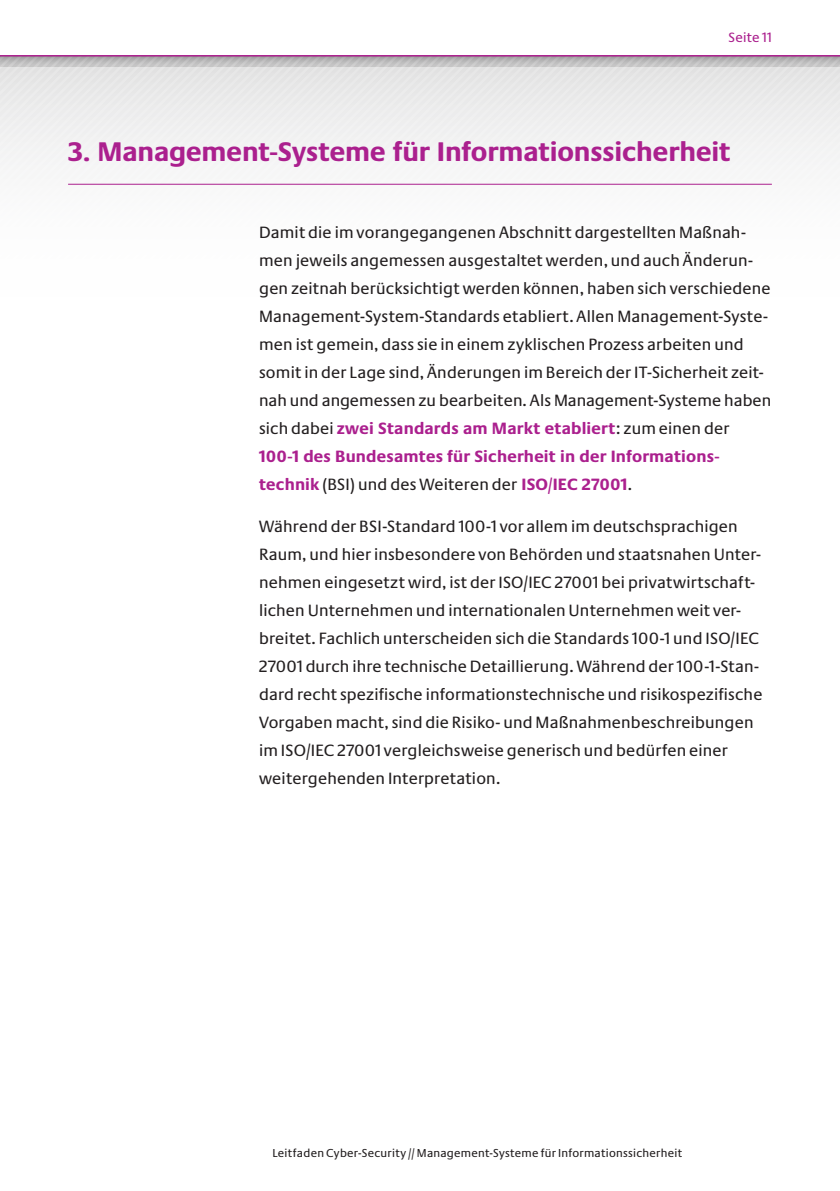
<style>
.page{position:relative;width:840px;height:1191px;background:#fff}
.page>*{position:absolute;margin:0;border:0;box-sizing:border-box;transform-origin:0 0}
.t1{font:700 28px "Neue Praxis";letter-spacing:-.005em;color:#ab208e}
.t2{font:17px/28px "Neue Praxis";letter-spacing:.01em;color:#231f20}
.t3{font:14px "Neue Praxis";letter-spacing:.02em;color:#ab208e}
.t4{font:12px "Neue Praxis";letter-spacing:.02em;color:#231f20}
.s1{font-weight:700;color:#ab208e}
</style>
<div class="page">
<svg style="left:405px;top:66px;width:9px;height:118px"></svg>
<svg style="left:388px;top:66px;width:9px;height:118px"></svg>
<svg style="left:371px;top:66px;width:9px;height:118px"></svg>
<svg style="left:362px;top:66px;width:9px;height:118px"></svg>
<svg style="left:354px;top:66px;width:8px;height:118px"></svg>
<svg style="left:345px;top:66px;width:9px;height:118px"></svg>
<svg style="left:337px;top:66px;width:8px;height:118px"></svg>
<svg style="left:328px;top:66px;width:9px;height:118px"></svg>
<svg style="left:320px;top:66px;width:8px;height:118px"></svg>
<svg style="left:311px;top:66px;width:9px;height:118px"></svg>
<svg style="left:303px;top:66px;width:8px;height:118px"></svg>
<svg style="left:294px;top:66px;width:9px;height:118px"></svg>
<svg style="left:286px;top:66px;width:8px;height:118px"></svg>
<svg style="left:277px;top:66px;width:9px;height:118px"></svg>
<svg style="left:269px;top:66px;width:8px;height:118px"></svg>
<svg style="left:260px;top:66px;width:9px;height:118px"></svg>
<svg style="left:251px;top:66px;width:9px;height:118px"></svg>
<svg style="left:243px;top:66px;width:8px;height:118px"></svg>
<svg style="left:234px;top:66px;width:9px;height:118px"></svg>
<svg style="left:226px;top:66px;width:8px;height:118px"></svg>
<svg style="left:217px;top:66px;width:9px;height:118px"></svg>
<svg style="left:209px;top:66px;width:8px;height:118px"></svg>
<svg style="left:200px;top:66px;width:9px;height:118px"></svg>
<svg style="left:192px;top:66px;width:8px;height:118px"></svg>
<svg style="left:183px;top:66px;width:9px;height:118px"></svg>
<svg style="left:175px;top:66px;width:8px;height:118px"></svg>
<svg style="left:166px;top:66px;width:9px;height:118px"></svg>
<svg style="left:157px;top:66px;width:9px;height:118px"></svg>
<svg style="left:157px;top:57px;width:682px;height:9px"></svg>
<svg style="left:0;top:57px;width:157px;height:127px"></svg>
<hr style="left:0;top:55px;width:839px;height:2px;background:#ab208e">
<hr style="left:68px;top:184px;width:703px;height:1px;background:#ab208e">
<p class="t3" style="left:728px;top:29px;width:45px">Seite 11</p>
<h1 class="t1" style="left:68px;top:135px;width:664px">3. Management-Systeme für Informationssicherheit</h1>
<p class="t2" style="left:259px;top:218px;width:513px">Damit die im vorangegangenen Abschnitt dargestellten Maßnah&shy;men jeweils angemessen ausgestaltet werden, und auch Änderun&shy;gen zeitnah berücksichtigt werden können, haben sich verschiedene Management-System-Standards etabliert. Allen Management-Syste&shy;men ist gemein, dass sie in einem zyklischen Prozess arbeiten und somit in der Lage sind, Änderungen im Bereich der IT-Sicherheit zeit&shy;nah und angemessen zu bearbeiten. Als Management-Systeme haben sich dabei <span class="s1">zwei Standards am Markt etabliert</span>: zum einen der <span class="s1">100-1 des Bundesamtes für Sicherheit in der Informations&shy;technik</span> (BSI) und des Weiteren der <span class="s1">ISO/IEC 27001</span>.</p>
<p class="t2" style="left:259px;top:512px;width:504px">Während der BSI-Standard 100-1 vor allem im deutschsprachigen Raum, und hier insbesondere von Behörden und staatsnahen Unter&shy;nehmen eingesetzt wird, ist der ISO/IEC 27001 bei privatwirtschaft&shy;lichen Unternehmen und internationalen Unternehmen weit ver&shy;breitet. Fachlich unterscheiden sich die Standards 100-1 und ISO/IEC 27001 durch ihre technische Detaillierung. Während der 100-1-Stan&shy;dard recht spezifische informationstechnische und risikospezifische Vorgaben macht, sind die Risiko- und Maßnahmenbeschreibungen im ISO/IEC 27001 vergleichsweise generisch und bedürfen einer weitergehenden Interpretation.</p>
<p class="t4" style="left:272px;top:1146px;width:411px">Leitfaden Cyber-Security // Management-Systeme für Informationssicherheit</p>
</div>
